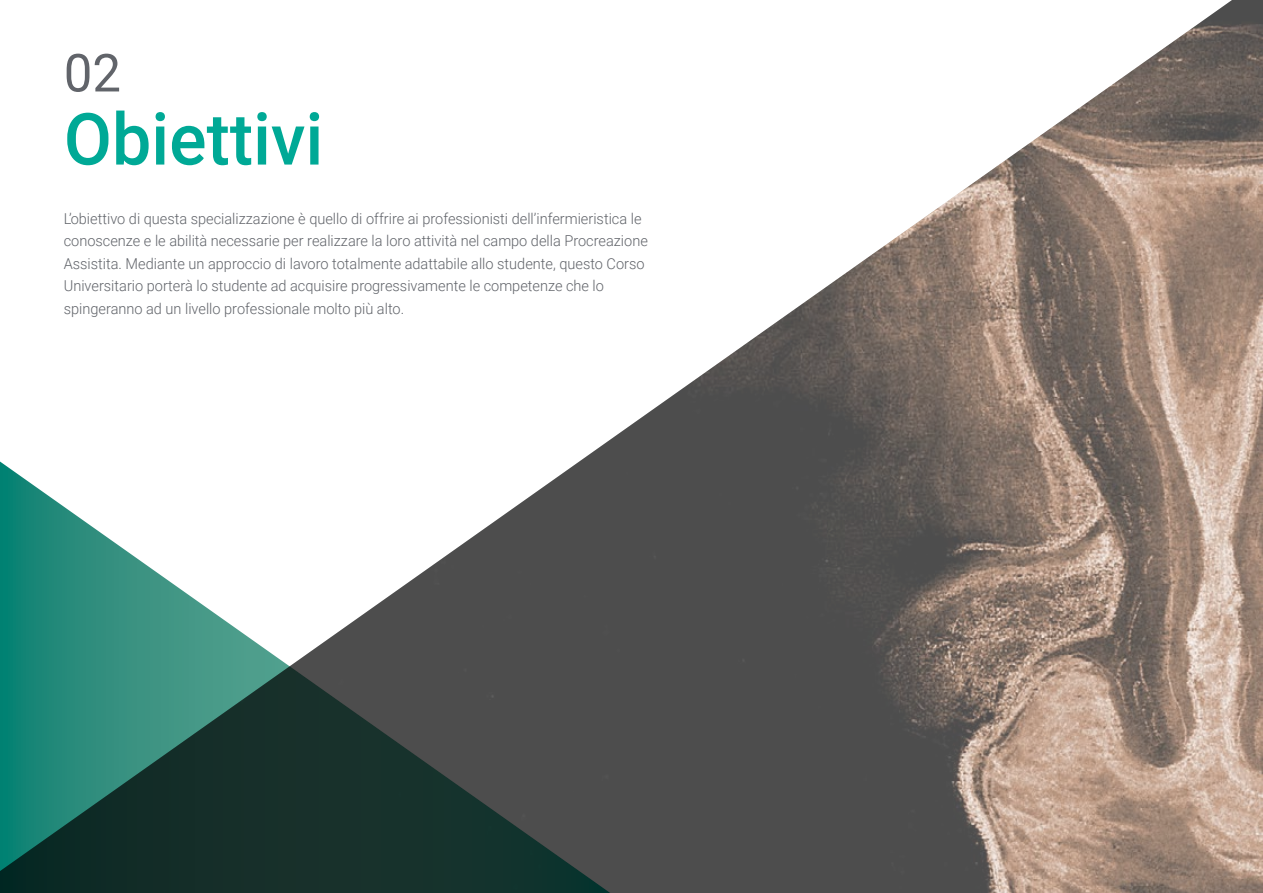
<style>
.page{position:relative;width:1263px;height:893px;background:#fff}
.page>*{position:absolute;margin:0;border:0;box-sizing:border-box;transform-origin:0 0}
.t1{font:500 72px "Roboto";color:#00a996}
.t2{font:52.5px "Roboto";color:#61646a}
.t3{font:300 15px/22.5px "Roboto";color:#61646a}
</style>
<div class="page">
<img style="left:601px;top:0;width:662px;height:893px">
<svg style="left:0;top:446px;width:640px;height:447px"></svg>
<h2 class="t2" style="left:64px;top:36px;width:59px">02</h2>
<h1 class="t1" style="left:64px;top:89px;width:261px">Obiettivi</h1>
<p class="t3" style="left:64px;top:207px;width:586px">L’obiettivo di questa specializzazione è quello di offrire ai professionisti dell’infermieristica le conoscenze e le abilità necessarie per realizzare la loro attività nel campo della Procreazione Assistita. Mediante un approccio di lavoro totalmente adattabile allo studente, questo Corso Universitario porterà lo studente ad acquisire progressivamente le competenze che lo spingeranno ad un livello professionale molto più alto.</p>
</div>
